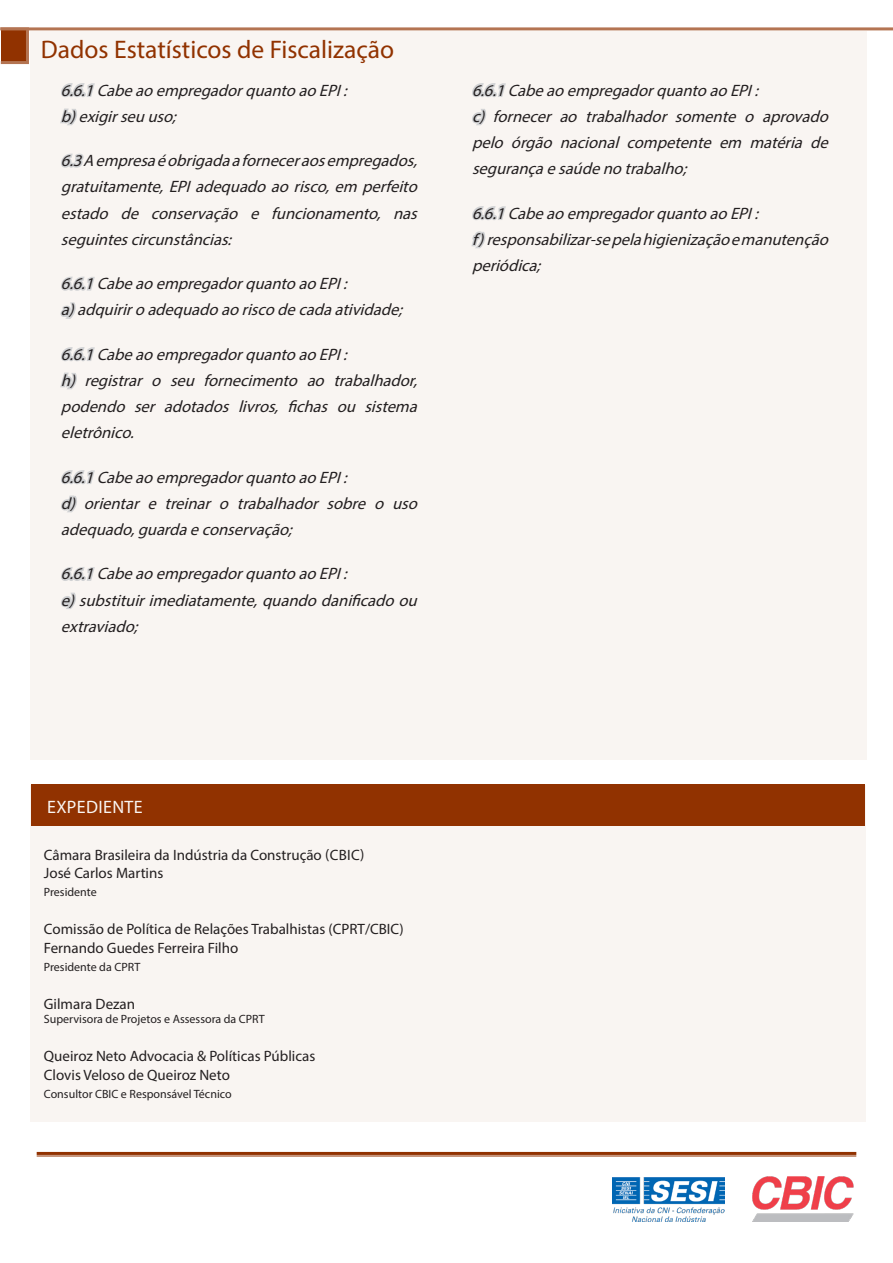
<style>
.page{position:relative;width:893px;height:1263px;background:#fff}
.page>*{position:absolute;margin:0;border:0;box-sizing:border-box;transform-origin:0 0}
.t1{font:25.5px "Myriad Pro";color:#913200}
.t2{font:18px "Myriad Pro";letter-spacing:.02em;color:#f9f5f2}
.t3{font:italic 16.5px/26.2px "Myriad Pro";color:#231f20;text-align:justify}
.t4{font:15px "Myriad Pro";color:#231f20}
.t5{font:12px "Myriad Pro";color:#231f20}
</style>
<div class="page">
<hr style="left:1px;top:27px;width:892px;height:3px;background:#b47452">
<div style="left:1px;top:29px;width:26px;height:34px;background:#913200"></div>
<div style="left:0;top:27px;width:29px;height:37px;border:3px solid #b47452"></div>
<hr style="left:37px;top:1152px;width:819px;height:3px;background:#913200">
<hr style="left:37px;top:1155px;width:819px;height:2px;background:#b47452">
<div style="left:30px;top:31px;width:836px;height:729px;background:#f9f5f2"></div>
<img style="left:612px;top:1177px;width:113px;height:44px">
<img style="left:753px;top:1176px;width:101px;height:45px">
<svg style="left:60px;top:83px;width:35px;height:85px"></svg>
<svg style="left:61px;top:276px;width:34px;height:15px"></svg>
<svg style="left:60px;top:302px;width:16px;height:17px"></svg>
<svg style="left:61px;top:347px;width:34px;height:14px"></svg>
<svg style="left:60px;top:372px;width:17px;height:18px"></svg>
<svg style="left:61px;top:470px;width:34px;height:43px"></svg>
<svg style="left:61px;top:567px;width:34px;height:14px"></svg>
<svg style="left:61px;top:592px;width:15px;height:17px"></svg>
<svg style="left:472px;top:83px;width:34px;height:14px"></svg>
<svg style="left:472px;top:109px;width:14px;height:17px"></svg>
<svg style="left:472px;top:206px;width:34px;height:14px"></svg>
<svg style="left:471px;top:231px;width:15px;height:18px"></svg>
<div style="left:30px;top:785px;width:835px;height:337px;background:#f9f5f2"></div>
<div style="left:31px;top:785px;width:834px;height:41px;background:#913200"></div>
<p class="t1" style="left:41px;top:34px;width:355px">Dados Estatísticos de Fiscalização</p>
<p class="t3" style="left:61px;top:77px;width:293px">6.6.1CabeaoempregadorquantoaoEPI:</p>
<p class="t3" style="left:61px;top:103px;width:121px">b)exigirseuuso;</p>
<p class="t3" style="left:61px;top:147px;width:363px">6.3A empresaéobrigadaaforneceraosempregados, gratuitamente,EPIadequadoaorisco,em perfeito estado de conservação e funcionamento, nas seguintescircunstâncias:</p>
<p class="t3" style="left:61px;top:270px;width:293px">6.6.1CabeaoempregadorquantoaoEPI:</p>
<p class="t3" style="left:61px;top:296px;width:348px">a)adquiriroadequadoaoriscodecadaatividade;</p>
<p class="t3" style="left:61px;top:341px;width:293px">6.6.1CabeaoempregadorquantoaoEPI:</p>
<p class="t3" style="left:61px;top:367px;width:363px">h) registrar o seu fornecimento ao trabalhador, podendo ser adotados livros, fichas ou sistema eletrônico.</p>
<p class="t3" style="left:61px;top:464px;width:293px">6.6.1CabeaoempregadorquantoaoEPI:</p>
<p class="t3" style="left:61px;top:490px;width:363px">d) orientar e treinar o trabalhador sobre o uso adequado,guardaeconservação;</p>
<p class="t3" style="left:61px;top:560px;width:293px">6.6.1CabeaoempregadorquantoaoEPI:</p>
<p class="t3" style="left:61px;top:587px;width:363px">e)substituirimediatamente,quandodanificadoou extraviado;</p>
<p class="t3" style="left:472px;top:77px;width:293px">6.6.1CabeaoempregadorquantoaoEPI:</p>
<p class="t3" style="left:472px;top:103px;width:363px">c) fornecer ao trabalhador somente o aprovado pelo órgão nacional competente em matéria de segurançaesaúdenotrabalho;</p>
<p class="t3" style="left:472px;top:200px;width:293px">6.6.1CabeaoempregadorquantoaoEPI:</p>
<p class="t3" style="left:472px;top:226px;width:363px">f)responsabilizar-sepelahigienizaçãoemanutenção periódica;</p>
<p class="t2" style="left:47px;top:796px;width:97px">EXPEDIENTE</p>
<p class="t4" style="left:44px;top:846px;width:322px">Câmara Brasileira da Indústria da Construção (CBIC)</p>
<p class="t4" style="left:44px;top:864px;width:121px">José Carlos Martins</p>
<p class="t5" style="left:44px;top:885px;width:54px">Presidente</p>
<p class="t4" style="left:44px;top:920px;width:361px">Comissão de Política de Relações Trabalhistas (CPRT/CBIC)</p>
<p class="t4" style="left:44px;top:939px;width:196px">Fernando Guedes Ferreira Filho</p>
<p class="t5" style="left:44px;top:960px;width:98px">Presidente da CPRT</p>
<p class="t4" style="left:44px;top:995px;width:93px">Gilmara Dezan</p>
<p class="t5" style="left:44px;top:1012px;width:222px">Supervisora de Projetos e Assessora da CPRT</p>
<p class="t4" style="left:44px;top:1046px;width:273px">Queiroz Neto Advocacia &amp; Políticas Públicas</p>
<p class="t4" style="left:44px;top:1066px;width:187px">Clovis Veloso de Queiroz Neto</p>
<p class="t5" style="left:44px;top:1087px;width:189px">Consultor CBIC e Responsável Técnico</p>
</div>
